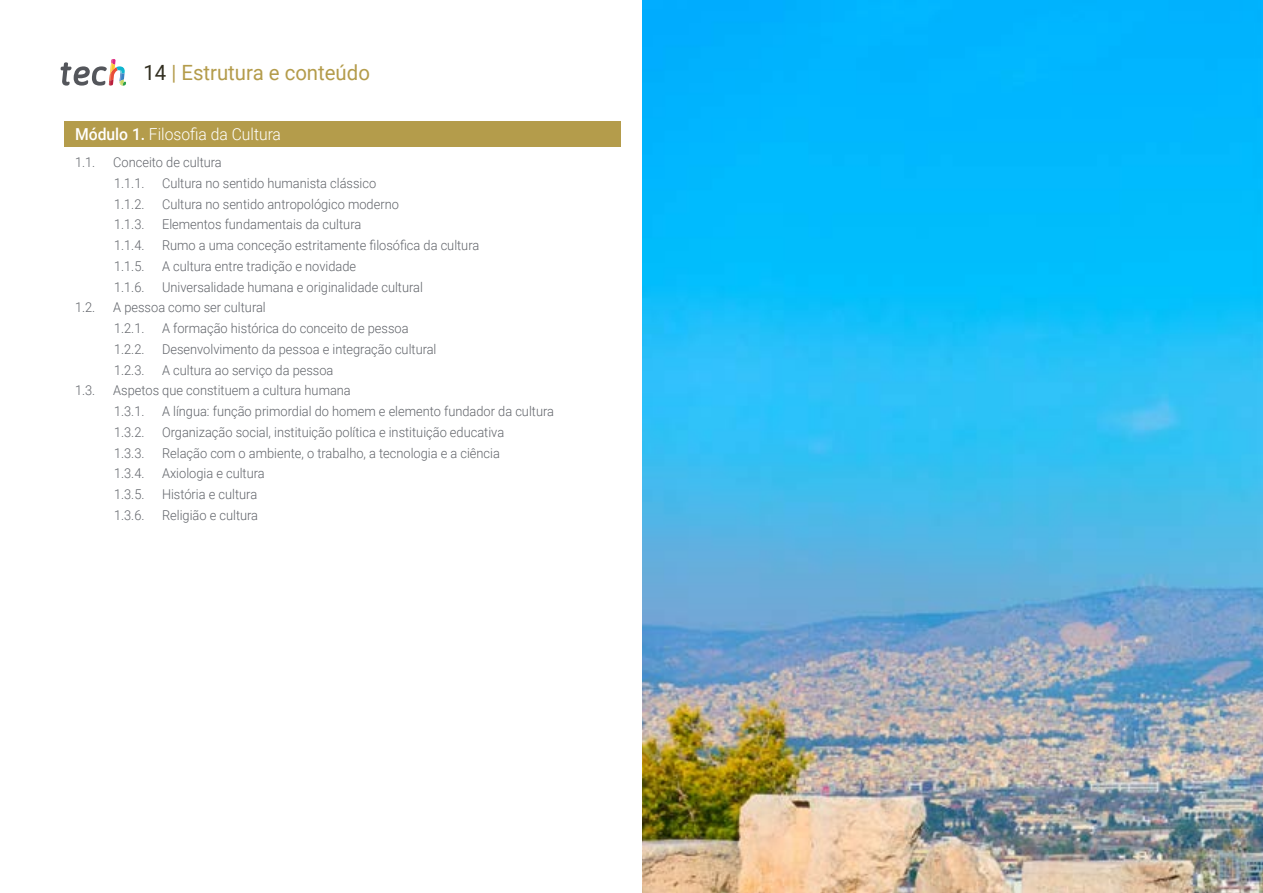
<style>
.page{position:relative;width:1263px;height:893px;background:#fff}
.page>*{position:absolute;margin:0;border:0;box-sizing:border-box;transform-origin:0 0}
.t1{font:21px "Roboto";color:#b49c4b}
.t2{font:300 16.5px "Roboto";color:#fff;scale:.95 1}
.t3{font:300 13.5px/20.7px "Roboto";color:#61646a;scale:.95 1}
.s1{color:#312e20}
.s2{font-weight:500}
</style>
<div class="page">
<div style="left:64px;top:121px;width:557px;height:25px;background:#b49c4b"></div>
<svg style="left:61px;top:59px;width:65px;height:27px"></svg>
<img style="left:642px;top:0;width:621px;height:893px">
<h1 class="t1" style="left:144px;top:57px;width:228px"><span class="s1">14</span> | Estrutura e conteúdo</h1>
<p class="t2" style="left:75px;top:123px;width:218px"><span class="s2">Módulo 1.</span> Filosofia da Cultura</p>
<p class="t3" style="left:75px;top:151px;width:23px">1.1.</p>
<p class="t3" style="left:113px;top:151px;width:116px">Conceito de cultura<br>1.1.1.</p>
<p class="t3" style="left:162px;top:172px;width:227px">Cultura no sentido humanista clássico</p>
<p class="t3" style="left:114px;top:193px;width:34px">1.1.2.</p>
<p class="t3" style="left:162px;top:193px;width:251px">Cultura no sentido antropológico moderno</p>
<p class="t3" style="left:114px;top:214px;width:34px">1.1.3.</p>
<p class="t3" style="left:162px;top:214px;width:211px">Elementos fundamentais da cultura</p>
<p class="t3" style="left:114px;top:234px;width:34px">1.1.4.</p>
<p class="t3" style="left:162px;top:234px;width:335px">Rumo a uma conceção estritamente filosófica da cultura</p>
<p class="t3" style="left:114px;top:255px;width:34px">1.1.5.</p>
<p class="t3" style="left:162px;top:255px;width:206px">A cultura entre tradição e novidade</p>
<p class="t3" style="left:114px;top:276px;width:34px">1.1.6.</p>
<p class="t3" style="left:162px;top:276px;width:276px">Universalidade humana e originalidade cultural</p>
<p class="t3" style="left:75px;top:297px;width:23px">1.2.</p>
<p class="t3" style="left:113px;top:297px;width:162px">A pessoa como ser cultural<br>1.2.1.</p>
<p class="t3" style="left:162px;top:317px;width:261px">A formação histórica do conceito de pessoa</p>
<p class="t3" style="left:114px;top:338px;width:34px">1.2.2.</p>
<p class="t3" style="left:162px;top:338px;width:290px">Desenvolvimento da pessoa e integração cultural</p>
<p class="t3" style="left:114px;top:359px;width:34px">1.2.3.</p>
<p class="t3" style="left:162px;top:359px;width:182px">A cultura ao serviço da pessoa</p>
<p class="t3" style="left:75px;top:380px;width:23px">1.3.</p>
<p class="t3" style="left:113px;top:380px;width:252px">Aspetos que constituem a cultura humana<br>1.3.1.</p>
<p class="t3" style="left:162px;top:400px;width:414px">A língua: função primordial do homem e elemento fundador da cultura</p>
<p class="t3" style="left:114px;top:421px;width:34px">1.3.2.</p>
<p class="t3" style="left:162px;top:421px;width:362px">Organização social, instituição política e instituição educativa</p>
<p class="t3" style="left:114px;top:442px;width:34px">1.3.3.</p>
<p class="t3" style="left:162px;top:442px;width:357px">Relação com o ambiente, o trabalho, a tecnologia e a ciência</p>
<p class="t3" style="left:114px;top:463px;width:34px">1.3.4.</p>
<p class="t3" style="left:162px;top:463px;width:110px">Axiologia e cultura</p>
<p class="t3" style="left:114px;top:483px;width:34px">1.3.5.</p>
<p class="t3" style="left:162px;top:483px;width:102px">História e cultura</p>
<p class="t3" style="left:114px;top:504px;width:34px">1.3.6.</p>
<p class="t3" style="left:162px;top:504px;width:103px">Religião e cultura</p>
</div>
